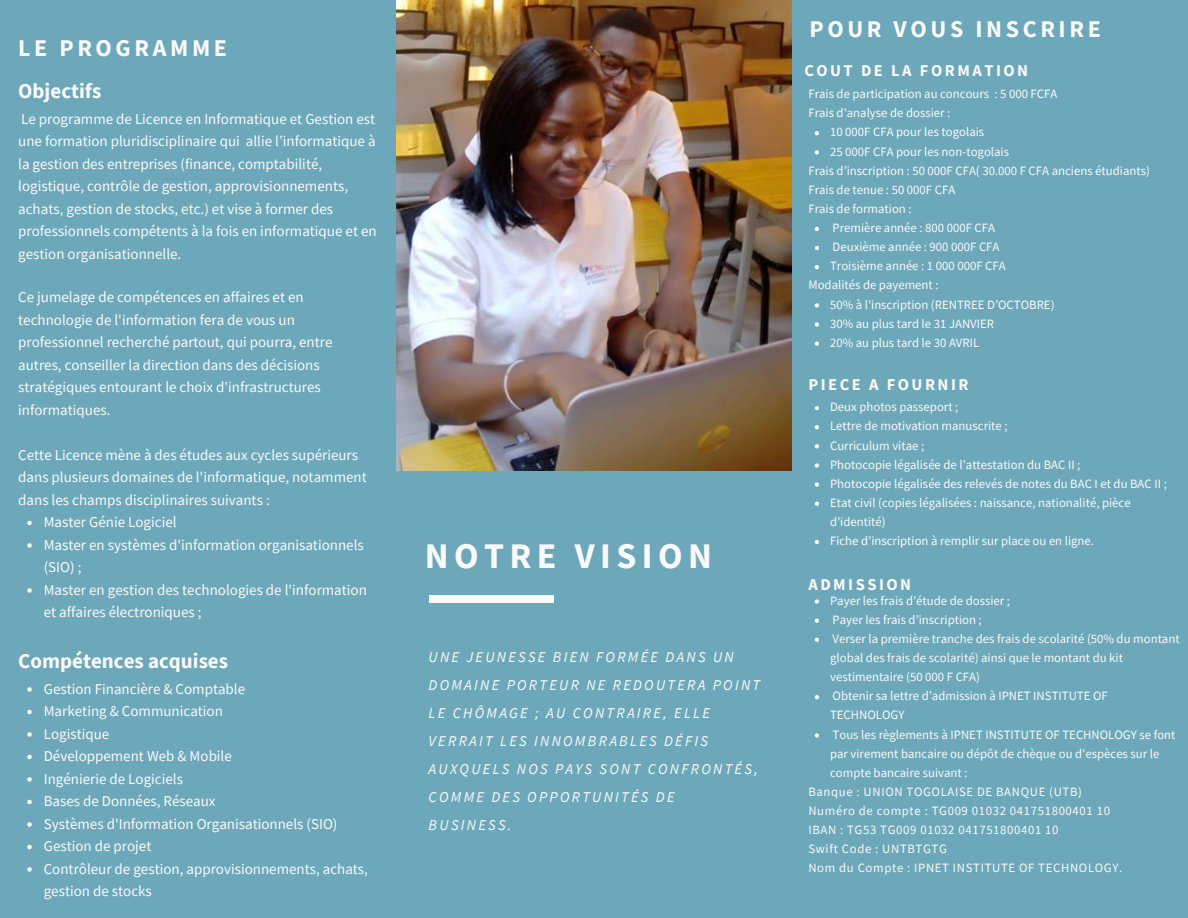
<style>
.page{position:relative;width:1188px;height:918px;background:#6da8ba}
.page>*{position:absolute;margin:0;border:0;box-sizing:border-box;transform-origin:0 0}
.t1{font:700 36px "Source Sans Pro";letter-spacing:.15em;color:#fafafa}
.t2{font:700 24px "Source Sans Pro";letter-spacing:.15em;color:#fafafa}
.t3{font:700 21px "Source Sans Pro";color:#fafafa}
.t4{font:700 16.5px "Source Sans Pro";letter-spacing:.15em;color:#fafafa}
.t5{font:15px/22.5px "Source Sans Pro";color:#fafafa}
.t6{font:italic 15px/28.2px "Source Sans Pro";letter-spacing:.15em;color:#fafafa}
.t7{font:12.75px/19.2px "Source Sans Pro";color:#fafafa}
.t8{font:12.75px "Source Sans Pro";letter-spacing:.05em;color:#fafafa}
</style>
<div class="page">
<img style="left:396px;top:0;width:396px;height:470px">
<svg style="left:27px;top:521px;width:5px;height:4px"></svg>
<svg style="left:27px;top:543px;width:5px;height:5px"></svg>
<svg style="left:27px;top:588px;width:5px;height:5px"></svg>
<svg style="left:27px;top:687px;width:5px;height:5px"></svg>
<svg style="left:27px;top:710px;width:5px;height:4px"></svg>
<svg style="left:27px;top:732px;width:5px;height:5px"></svg>
<svg style="left:27px;top:755px;width:5px;height:4px"></svg>
<svg style="left:27px;top:777px;width:5px;height:5px"></svg>
<svg style="left:27px;top:800px;width:5px;height:4px"></svg>
<svg style="left:27px;top:822px;width:5px;height:5px"></svg>
<svg style="left:27px;top:845px;width:5px;height:4px"></svg>
<svg style="left:27px;top:867px;width:5px;height:5px"></svg>
<div style="left:429px;top:595px;width:125px;height:8px;background:#fafafa"></div>
<svg style="left:815px;top:131px;width:4px;height:4px"></svg>
<svg style="left:815px;top:150px;width:4px;height:5px"></svg>
<svg style="left:815px;top:227px;width:4px;height:4px"></svg>
<svg style="left:815px;top:246px;width:4px;height:4px"></svg>
<svg style="left:815px;top:265px;width:4px;height:4px"></svg>
<svg style="left:815px;top:303px;width:4px;height:5px"></svg>
<svg style="left:815px;top:322px;width:4px;height:5px"></svg>
<svg style="left:815px;top:342px;width:4px;height:4px"></svg>
<svg style="left:815px;top:406px;width:4px;height:4px"></svg>
<svg style="left:815px;top:425px;width:4px;height:4px"></svg>
<svg style="left:815px;top:444px;width:4px;height:4px"></svg>
<svg style="left:815px;top:463px;width:4px;height:5px"></svg>
<svg style="left:815px;top:482px;width:4px;height:5px"></svg>
<svg style="left:815px;top:502px;width:4px;height:4px"></svg>
<svg style="left:815px;top:540px;width:4px;height:4px"></svg>
<svg style="left:815px;top:599px;width:4px;height:5px"></svg>
<svg style="left:815px;top:619px;width:4px;height:4px"></svg>
<svg style="left:815px;top:638px;width:4px;height:4px"></svg>
<svg style="left:815px;top:695px;width:4px;height:4px"></svg>
<svg style="left:815px;top:733px;width:4px;height:5px"></svg>
<p class="t2" style="left:18px;top:32px;width:210px">LE PROGRAMME</p>
<p class="t3" style="left:18px;top:77px;width:85px">Objectifs</p>
<p class="t5" style="left:18px;top:107px;width:360px">Le programme de Licence en Informatique et Gestion est une formation pluridisciplinaire qui allie l’informatique à la gestion des entreprises (finance, comptabilité, logistique, contrôle de gestion, approvisionnements, achats, gestion de stocks, etc.) et vise à former des professionnels compétents à la fois en informatique et en gestion organisationnelle.</p>
<p class="t5" style="left:18px;top:286px;width:316px">Ce jumelage de compétences en affaires et en technologie de l'information fera de vous un professionnel recherché partout, qui pourra, entre autres, conseiller la direction dans des décisions stratégiques entourant le choix d'infrastructures informatiques.</p>
<p class="t5" style="left:18px;top:443px;width:350px">Cette Licence mène à des études aux cycles supérieurs dans plusieurs domaines de l'informatique, notamment dans les champs disciplinaires suivants :</p>
<p class="t5" style="left:44px;top:511px;width:134px">Master Génie Logiciel</p>
<p class="t5" style="left:44px;top:533px;width:322px">Master en systèmes d'information organisationnels (SIO) ;</p>
<p class="t5" style="left:44px;top:578px;width:325px">Master en gestion des technologies de l'information et affaires électroniques ;</p>
<p class="t1" style="left:425px;top:533px;width:289px">NOTRE VISION</p>
<p class="t3" style="left:18px;top:647px;width:211px">Compétences acquises</p>
<p class="t6" style="left:429px;top:642px;width:333px">UNE JEUNESSE BIEN FORMÉE DANS UN<br>DOMAINE PORTEUR NE REDOUTERA POINT<br>LE CHÔMAGE ; AU CONTRAIRE, ELLE<br>VERRAIT LES INNOMBRABLES DÉFIS<br>AUXQUELS NOS PAYS SONT CONFRONTÉS,<br>COMME DES OPPORTUNITÉS DE<br>BUSINESS.</p>
<p class="t5" style="left:44px;top:677px;width:203px">Gestion Financière &amp; Comptable</p>
<p class="t5" style="left:44px;top:700px;width:181px">Marketing &amp; Communication</p>
<p class="t5" style="left:44px;top:722px;width:67px">Logistique</p>
<p class="t5" style="left:44px;top:745px;width:190px">Développement Web &amp; Mobile</p>
<p class="t5" style="left:44px;top:767px;width:141px">Ingénierie de Logiciels</p>
<p class="t5" style="left:44px;top:790px;width:173px">Bases de Données, Réseaux</p>
<p class="t5" style="left:44px;top:812px;width:295px">Systèmes d'Information Organisationnels (SIO)</p>
<p class="t5" style="left:44px;top:835px;width:109px">Gestion de projet</p>
<p class="t5" style="left:44px;top:857px;width:326px">Contrôleur de gestion, approvisionnements, achats, gestion de stocks</p>
<p class="t2" style="left:809px;top:14px;width:293px">POUR VOUS INSCRIRE</p>
<p class="t4" style="left:804px;top:60px;width:225px">COUT DE LA FORMATION</p>
<p class="t7" style="left:808px;top:84px;width:250px">Frais de participation au concours : 5 000 FCFA</p>
<p class="t7" style="left:808px;top:103px;width:143px">Frais d'analyse de dossier :</p>
<p class="t7" style="left:830px;top:122px;width:156px">10 000F CFA pour les togolais</p>
<p class="t7" style="left:830px;top:141px;width:181px">25 000F CFA pour les non-togolais</p>
<p class="t7" style="left:808px;top:161px;width:343px">Frais d’inscription : 50 000F CFA( 30.000 F CFA anciens étudiants)</p>
<p class="t7" style="left:808px;top:180px;width:148px">Frais de tenue : 50 000F CFA</p>
<p class="t7" style="left:808px;top:199px;width:105px">Frais de formation :</p>
<p class="t7" style="left:833px;top:218px;width:164px">Première année : 800 000F CFA</p>
<p class="t7" style="left:833px;top:237px;width:168px">Deuxième année : 900 000F CFA</p>
<p class="t7" style="left:830px;top:256px;width:177px">Troisième année : 1 000 000F CFA</p>
<p class="t7" style="left:830px;top:294px;width:226px">50% à l'inscription (RENTREE D’OCTOBRE)</p>
<p class="t7" style="left:830px;top:314px;width:166px">30% au plus tard le 31 JANVIER</p>
<p class="t7" style="left:830px;top:333px;width:151px">20% au plus tard le 30 AVRIL</p>
<p class="t7" style="left:808px;top:275px;width:132px">Modalités de payement :</p>
<p class="t4" style="left:808px;top:374px;width:162px">PIECE A FOURNIR</p>
<p class="t7" style="left:830px;top:397px;width:130px">Deux photos passeport ;</p>
<p class="t7" style="left:830px;top:416px;width:179px">Lettre de motivation manuscrite ;</p>
<p class="t7" style="left:830px;top:435px;width:96px">Curriculum vitae ;</p>
<p class="t7" style="left:830px;top:455px;width:252px">Photocopie légalisée de l’attestation du BAC II ;</p>
<p class="t7" style="left:830px;top:474px;width:338px">Photocopie légalisée des relevés de notes du BAC I et du BAC II ;</p>
<p class="t7" style="left:830px;top:493px;width:302px">Etat civil (copies légalisées : naissance, nationalité, pièce d’identité)</p>
<p class="t7" style="left:830px;top:531px;width:266px">Fiche d’inscription à remplir sur place ou en ligne.</p>
<p class="t4" style="left:808px;top:573px;width:104px">ADMISSION</p>
<p class="t7" style="left:830px;top:591px;width:181px">Payer les frais d’étude de dossier ;</p>
<p class="t7" style="left:833px;top:610px;width:151px">Payer les frais d’inscription ;</p>
<p class="t7" style="left:830px;top:629px;width:351px">Verser la première tranche des frais de scolarité (50% du montant global des frais de scolarité) ainsi que le montant du kit vestimentaire (50 000 F CFA)</p>
<p class="t7" style="left:830px;top:686px;width:279px">Obtenir sa lettre d’admission à IPNET INSTITUTE OF<br>TECHNOLOGY</p>
<p class="t7" style="left:830px;top:724px;width:347px">Tous les règlements à IPNET INSTITUTE OF TECHNOLOGY se font par virement bancaire ou dépôt de chèque ou d’espèces sur le compte bancaire suivant :</p>
<p class="t8" style="left:808px;top:783px;width:275px">Banque : UNION TOGOLAISE DE BANQUE (UTB)</p>
<p class="t8" style="left:808px;top:803px;width:303px">Numéro de compte : TG009 01032 041751800401 10</p>
<p class="t8" style="left:808px;top:822px;width:252px">IBAN : TG53 TG009 01032 041751800401 10</p>
<p class="t8" style="left:808px;top:841px;width:140px">Swift Code : UNTBTGTG</p>
<p class="t8" style="left:808px;top:860px;width:315px">Nom du Compte : IPNET INSTITUTE OF TECHNOLOGY.</p>
</div>
